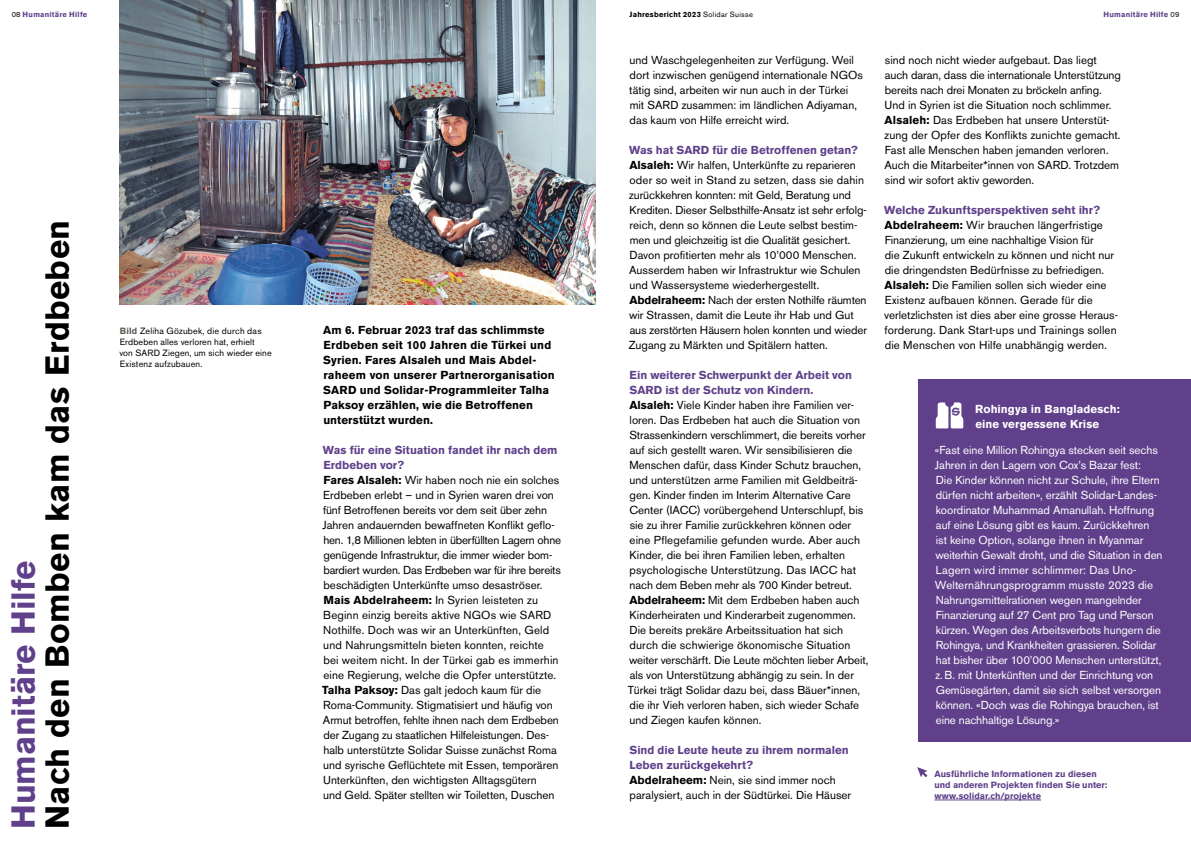
<style>
.page{position:relative;width:1191px;height:842px;background:#fff}
.page>*{position:absolute;margin:0;border:0;box-sizing:border-box;transform-origin:0 0}
.t1{font:700 33px "Akzidenz Grotesk BE";letter-spacing:.01em;color:#000001}
.t2{font:700 33px "Akzidenz Grotesk BE";color:#60408b}
.t3{font:11.5px/15px "Akzidenz Grotesk BE";color:#000001}
.t4{font:11.5px/15px "Akzidenz Grotesk BE";letter-spacing:-.005em;color:#fff}
.t5{font:700 11.5px/15px "Akzidenz Grotesk BE";letter-spacing:.01em;color:#000001}
.t6{font:700 11.5px/15px "Akzidenz Grotesk BE";letter-spacing:.01em;color:#fff}
.t7{font:9px/10.8px "Akzidenz Grotesk BE";letter-spacing:.015em;color:#000001}
.t8{font:700 9px/10.8px "Akzidenz Grotesk BE";letter-spacing:.005em;color:#60408b}
.t9{font:700 7.5px "Akzidenz Grotesk BE";letter-spacing:.03em;color:#60408b}
.t10{font:700 7.5px "Akzidenz Grotesk BE";letter-spacing:.04em;color:#000001}
.s1{font-weight:400}
.s2{font-weight:400;color:#000001}
.s3{font-weight:700;color:#5d5c55}
.s4{font-weight:700;color:#60408b}
.s5{font-weight:700}
</style>
<div class="page">
<div style="left:918px;top:379px;width:273px;height:362px;background:#60408b"></div>
<svg style="left:935px;top:402px;width:28px;height:26px"></svg>
<img style="left:119px;top:0;width:476px;height:304px">
<hr style="left:934px;top:800px;width:107px;height:1px;background:#60408b">
<svg style="left:917px;top:767px;width:10px;height:10px"></svg>
<p class="t10" style="left:629px;top:10px;width:125px">Jahresbericht 2023 <span class="s1">Solidar Suisse</span></p>
<p class="t9" style="left:12px;top:10px;width:77px"><span class="s2">08</span> Humanitäre Hilfe</p>
<p class="t9" style="left:1103px;top:10px;width:78px">Humanitäre Hilfe <span class="s2">09</span></p>
<h1 class="t2" style="left:4px;top:829px;width:270px;rotate:-90deg">Humanitäre Hilfe</h1>
<h1 class="t1" style="left:38px;top:829px;width:611px;rotate:-90deg">Nach den Bomben kam das Erdbeben</h1>
<p class="t7" style="left:119px;top:326px;width:154px"><span class="s3">Bild</span> Zeliha Gözubek, die durch das<br>Erdbeben alles verloren hat, erhielt<br>von SARD Ziegen, um sich wieder eine<br>Existenz aufzubauen.</p>
<p class="t5" style="left:323px;top:323px;width:233px">Am 6. Februar 2023 traf das schlimmste Erdbeben seit 100 Jahren die Türkei und Syrien. Fares Alsaleh und Mais Abdel&shy;raheem von unserer Partnerorganisation SARD und Solidar-Programmleiter Talha Paksoy erzählen, wie die Betroffenen unterstützt wurden.</p>
<p class="t3" style="left:322px;top:443px;width:240px"><span class="s4">Was für eine Situation fandet ihr nach dem Erdbeben vor?<br></span><span class="s5">Fares Alsaleh:</span> Wir haben noch nie ein solches Erdbeben erlebt – und in Syrien waren drei von fünf Betroffenen bereits vor dem seit über zehn Jahren andauernden bewaffneten Konflikt geflo&shy;hen. 1,8 Millionen lebten in überfüllten Lagern ohne genügende Infrastruktur, die immer wieder bom&shy;bardiert wurden. Das Erdbeben war für ihre bereits beschädigten Unterkünfte umso desaströser.<br><span class="s5">Mais Abdelraheem:</span> In Syrien leisteten zu Beginn einzig bereits aktive NGOs wie SARD Nothilfe. Doch was wir an Unterkünften, Geld und Nahrungsmitteln bieten konnten, reichte<br>bei weitem nicht. In der Türkei gab es immerhin eine Regierung, welche die Opfer unterstützte.<br><span class="s5">Talha Paksoy:</span> Das galt jedoch kaum für die Roma-Community. Stigmatisiert und häufig von Armut betroffen, fehlte ihnen nach dem Erdbeben der Zugang zu staatlichen Hilfeleistungen. Des&shy;halb unterstützte Solidar Suisse zunächst Roma und syrische Geflüchtete mit Essen, temporären Unterkünften, den wichtigsten Alltagsgütern<br>und Geld. Später stellten wir Toiletten, Duschen</p>
<p class="t3" style="left:629px;top:52px;width:235px">und Waschgelegenheiten zur Verfügung. Weil dort inzwischen genügend internationale NGOs tätig sind, arbeiten wir nun auch in der Türkei mit SARD zusammen: im ländlichen Adiyaman, das kaum von Hilfe erreicht wird.</p>
<p class="t3" style="left:628px;top:142px;width:240px"><span class="s4">Was hat SARD für die Betroffenen getan?<br></span><span class="s5">Alsaleh:</span> Wir halfen, Unterkünfte zu reparieren oder so weit in Stand zu setzen, dass sie dahin zurückkehren konnten: mit Geld, Beratung und Krediten. Dieser Selbsthilfe-Ansatz ist sehr erfolg&shy;reich, denn so können die Leute selbst bestim&shy;men und gleichzeitig ist die Qualität gesichert.<br>Davon profitierten mehr als 10’000 Menschen.<br>Ausserdem haben wir Infrastruktur wie Schulen und Wassersysteme wiederhergestellt.<br><span class="s5">Abdelraheem:</span> Nach der ersten Nothilfe räumten wir Strassen, damit die Leute ihr Hab und Gut aus zerstörten Häusern holen konnten und wieder Zugang zu Märkten und Spitälern hatten.</p>
<p class="t3" style="left:628px;top:367px;width:242px"><span class="s4">Ein weiterer Schwerpunkt der Arbeit von SARD ist der Schutz von Kindern.<br></span><span class="s5">Alsaleh:</span> Viele Kinder haben ihre Familien ver&shy;loren. Das Erdbeben hat auch die Situation von Strassenkindern verschlimmert, die bereits vorher auf sich gestellt waren. Wir sensibilisieren die Menschen dafür, dass Kinder Schutz brauchen, und unterstützen arme Familien mit Geldbeiträ&shy;gen. Kinder finden im Interim Alternative Care Center (IACC) vorübergehend Unterschlupf, bis sie zu ihrer Familie zurückkehren können oder eine Pflegefamilie gefunden wurde. Aber auch Kinder, die bei ihren Familien leben, erhalten psychologische Unterstützung. Das IACC hat nach dem Beben mehr als 700 Kinder betreut.<br><span class="s5">Abdelraheem:</span> Mit dem Erdbeben haben auch Kinderheiraten und Kinderarbeit zugenommen.<br>Die bereits prekäre Arbeitssituation hat sich durch die schwierige ökonomische Situation weiter verschärft. Die Leute möchten lieber Arbeit, als von Unterstützung abhängig zu sein. In der Türkei trägt Solidar dazu bei, dass Bäuer*innen, die ihr Vieh verloren haben, sich wieder Schafe und Ziegen kaufen können.</p>
<p class="t3" style="left:629px;top:742px;width:223px"><span class="s4">Sind die Leute heute zu ihrem normalen Leben zurückgekehrt?<br></span><span class="s5">Abdelraheem:</span> Nein, sie sind immer noch paralysiert, auch in der Südtürkei. Die Häuser</p>
<p class="t3" style="left:884px;top:52px;width:238px">sind noch nicht wieder aufgebaut. Das liegt auch daran, dass die internationale Unterstützung bereits nach drei Monaten zu bröckeln anfing.<br>Und in Syrien ist die Situation noch schlimmer.<br><span class="s5">Alsaleh:</span> Das Erdbeben hat unsere Unterstüt&shy;zung der Opfer des Konflikts zunichte gemacht.<br>Fast alle Menschen haben jemanden verloren.<br>Auch die Mitarbeiter*innen von SARD. Trotzdem sind wir sofort aktiv geworden.</p>
<p class="t3" style="left:884px;top:202px;width:235px"><span class="s4">Welche Zukunftsperspektiven seht ihr?<br></span><span class="s5">Abdelraheem:</span> Wir brauchen längerfristige Finanzierung, um eine nachhaltige Vision für<br>die Zukunft entwickeln zu können und nicht nur die dringendsten Bedürfnisse zu befriedigen.<br><span class="s5">Alsaleh:</span> Die Familien sollen sich wieder eine Existenz aufbauen können. Gerade für die verletzlichsten ist dies aber eine grosse Heraus&shy;forderung. Dank Start-ups und Trainings sollen die Menschen von Hilfe unabhängig werden.</p>
<p class="t6" style="left:975px;top:402px;width:146px">Rohingya in Bangladesch: eine vergessene Krise</p>
<p class="t4" style="left:934px;top:443px;width:229px">«Fast eine Million Rohingya stecken seit sechs Jahren in den Lagern von Cox’s Bazar fest:<br>Die Kinder können nicht zur Schule, ihre Eltern dürfen nicht arbeiten», erzählt Solidar-Landes&shy;koordinator Muhammad Amanullah. Hoffnung auf eine Lösung gibt es kaum. Zurückkehren<br>ist keine Option, solange ihnen in Myanmar weiterhin Gewalt droht, und die Situation in den Lagern wird immer schlimmer: Das Uno-Welternährungsprogramm musste 2023 die Nahrungsmittelrationen wegen mangelnder Finanzierung auf 27 Cent pro Tag und Person kürzen. Wegen des Arbeitsverbots hungern die Rohingya, und Krankheiten grassieren. Solidar hat bisher über 100’000 Menschen unterstützt, z. B. mit Unterkünften und der Einrichtung von Gemüsegärten, damit sie sich selbst versorgen können. «Doch was die Rohingya brauchen, ist eine nachhaltige Lösung.»</p>
<p class="t8" style="left:934px;top:769px;width:175px">Ausführliche Informationen zu diesen und anderen Projekten finden Sie unter: www.solidar.ch/projekte</p>
</div>
